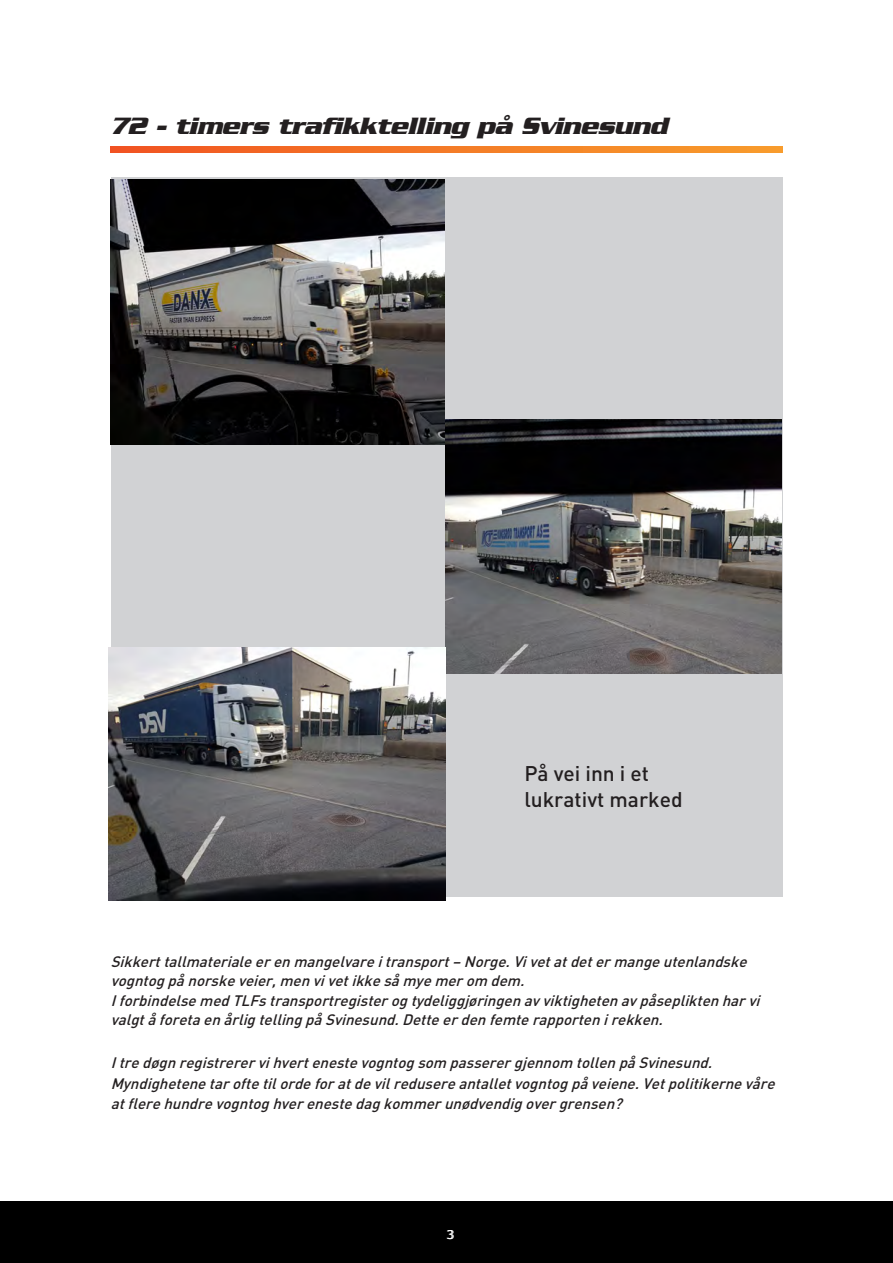
<style>
.page{position:relative;width:893px;height:1263px;background:#fff}
.page>*{position:absolute;margin:0;border:0;box-sizing:border-box;transform-origin:0 0}
.t1{font:italic 700 25.5px "Serpentine";letter-spacing:-.025em;color:#231f20}
.t2{font:500 21px/26.2px "DIN Pro";color:#231f20}
.t3{font:italic 500 15px/19.6px "DIN Pro";color:#231f20}
.t4{font:12px "Verdana";color:#fff}
</style>
<div class="page">
<svg style="left:111px;top:147px;width:671px;height:6px;background:#f47926"></svg>
<div style="left:0;top:1201px;width:893px;height:62px;background:#000"></div>
<div style="left:111px;top:177px;width:671px;height:719px;background:#d1d2d4"></div>
<img style="left:110px;top:180px;width:335px;height:264px">
<img style="left:446px;top:420px;width:336px;height:254px">
<img style="left:108px;top:647px;width:338px;height:253px">
<p class="t1" style="left:111px;top:111px;width:558px">72 - timers trafikktelling på Svinesund</p>
<h2 class="t2" style="left:524px;top:759px;width:160px">På vei inn i et lukrativt marked</h2>
<p class="t3" style="left:111px;top:951px;width:655px">Sikkerttallmaterialeerenmangelvareitransport–Norge.Vivetatdetermangeutenlandske vogntogpånorskeveier,menvivetikkesåmyemerom dem.<br>IforbindelsemedTLFstransportregisterogtydeliggjøringenavviktighetenavpåseplikten har vi valgtåforetaen årligtellingpåSvinesund. Detteerdenfemterapportenirekken.</p>
<p class="t3" style="left:111px;top:1052px;width:670px;line-height:20.5px">Itredøgnregistrerer vihvertenestevogntogsom passerergjennom tollenpåSvinesund.<br>Myndighetenetaroftetilordeforatdevilredusereantalletvogntogpåveiene.Vetpolitikernevåre atflerehundrevogntoghverenestedagkommerunødvendigovergrensen?</p>
<p class="t4" style="left:446px;top:1226px;width:9px">3</p>
</div>
